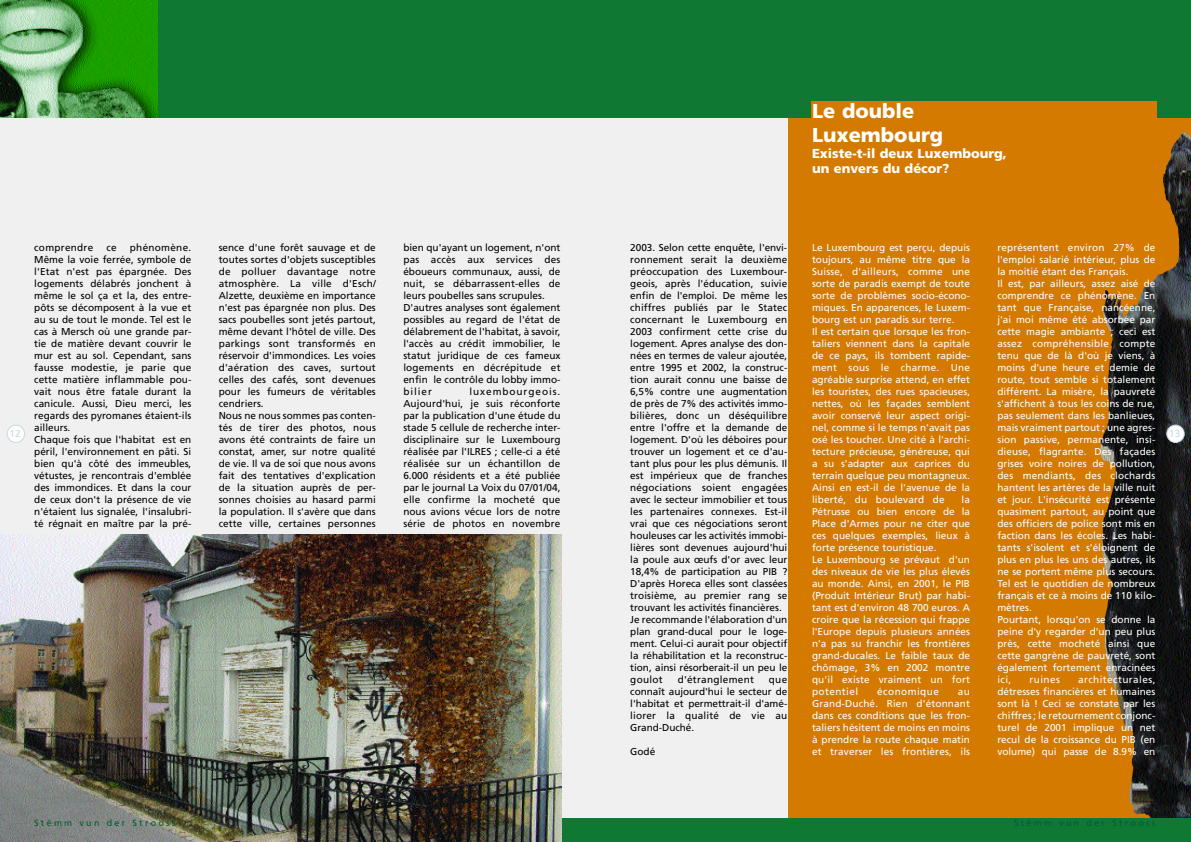
<style>
.page{position:relative;width:1191px;height:842px;background:#fff}
.page>*{position:absolute;margin:0;border:0;box-sizing:border-box;transform-origin:0 0}
.t1{font:900 20px/24px "Frutiger";color:#fff}
.t2{font:900 13px/15.6px "Frutiger";color:#fff}
.t3{font:10px/12px "Frutiger";color:#000}
.t4{font:10px/12px "Frutiger";color:#fff}
.t5{font:10px "Frutiger";letter-spacing:.025em;color:#000}
.t6{font:10px "Frutiger";letter-spacing:.045em;color:#fff}
.t7{font:10px "Frutiger";color:#c9d8e1}
.t8{font:9px "Frutiger";letter-spacing:.25em;color:#005d31}
</style>
<div class="page">
<div style="left:0;top:111px;width:1191px;height:711px;background:#f0f0f0"></div>
<svg style="left:788px;top:117px;width:403px;height:701px;background:#b56a04"></svg>
<img style="left:1129px;top:133px;width:53px;height:177px">
<div style="left:0;top:818px;width:1191px;height:24px;background:#0f7934"></div>
<div style="left:0;top:0;width:1191px;height:117px;background:#0f7934"></div>
<img style="left:0;top:0;width:157px;height:117px">
<div style="left:811px;top:101px;width:345px;height:112px;background:#d57a00"></div>
<div style="left:7px;top:425px;width:18px;height:17px;background:#fff;border-radius:50%"></div>
<div style="left:7px;top:425px;width:18px;height:18px;border:1px solid #c9d8e1;border-radius:50%"></div>
<img style="left:0;top:535px;width:561px;height:307px">
<div style="left:1166px;top:425px;width:18px;height:17px;background:#fff;border-radius:50%"></div>
<div style="left:1166px;top:425px;width:18px;height:18px;border:1px solid #c9d8e1;border-radius:50%"></div>
<p class="t7" style="left:10px;top:428px;width:13px">12</p>
<p class="t3" style="left:34px;top:242px;width:159px;text-indent:96px">phénomène.<br>Même la voie ferrée, symbole de l'Etat n'est pas épargnée. Des logements délabrés jonchent à même le sol ça et la, des entre&shy;pôts se décomposent à la vue et au su de tout le monde. Tel est le cas à Mersch où une grande par&shy;tie de matière devant couvrir le mur est au sol. Cependant, sans fausse modestie, je parie que cette matière inflammable pou&shy;vait nous être fatale durant la canicule. Aussi, Dieu merci, les regards des pyromanes étaient-ils ailleurs.<br>Chaque fois que l'habitat est en péril, l'environnement en pâti. Si bien qu'à côté des immeubles, vétustes, je rencontrais d'emblée des immondices. Et dans la cour de ceux don't la présence de vie n'étaient lus signalée, l'insalubri&shy;té régnait en maître par la pré-</p>
<p class="t3" style="left:219px;top:242px;width:159px">sence d'une forêt sauvage et de toutes sortes d'objets susceptibles de polluer davantage notre atmosphère. La ville d'Esch/<br>Alzette, deuxième en importance n'est pas épargnée non plus. Des sacs poubelles sont jetés partout, même devant l'hôtel de ville. Des parkings sont transformés en réservoir d'immondices. Les voies d'aération des caves, surtout celles des cafés, sont devenues pour les fumeurs de véritables cendriers.<br>Nous ne nous sommes pas conten&shy;tés de tirer des photos, nous avons été contraints de faire un constat, amer, sur notre qualité de vie. Il va de soi que nous avons fait des tentatives d'explication de la situation auprès de per&shy;sonnes choisies au hasard parmi la population. Il s'avère que dans cette ville, certaines personnes</p>
<p class="t3" style="left:403px;top:242px;width:159px">bien qu'ayant un logement, n'ont pas accès aux services des éboueurs communaux, aussi, de nuit, se débarrassent-elles de leurs poubelles sans scrupules.<br>D'autres analyses sont également possibles au regard de l'état de délabrement de l'habitat, à savoir, l'accès au crédit immobilier, le statut juridique de ces fameux logements en décrépitude et enfin le contrôle du lobby immo&shy;bilier</p>
<p class="t5" style="left:34px;top:242px;width:61px">comprendre</p>
<p class="t3" style="left:106px;top:242px;width:12px">ce</p>
<p class="t3" style="left:403px;top:386px;width:159px;text-align:justify;text-indent:66px">luxembourgeois.<br>Aujourd'hui, je suis réconforte par la publication d'une étude du stade 5 cellule de recherche inter&shy;disciplinaire sur le Luxembourg réalisée par l'ILRES ; celle-ci a été réalisée sur un échantillon de 6.000 résidents et a été publiée par le journal La Voix du 07/01/04, elle confirme la mocheté que nous avions vécue lors de notre série de photos en novembre</p>
<p class="t8" style="left:34px;top:817px;width:143px">Stëmm vun der Strooss</p>
<h1 class="t1" style="left:812px;top:99px;width:133px">Le double<br>Luxembourg</h1>
<h2 class="t2" style="left:812px;top:145px;width:196px">Existe-t-il deux Luxembourg, un envers du décor?</h2>
<p class="t3" style="left:630px;top:242px;width:159px">2003. Selon cette enquête, l'envi&shy;ronnement serait la deuxième préoccupation des Luxembour&shy;geois, après l'éducation, suivie enfin de l'emploi. De même les chiffres publiés par le Statec concernant le Luxembourg en<br>2003 confirment cette crise du logement. Apres analyse des don&shy;nées en termes de valeur ajoutée, entre 1995 et 2002, la construc&shy;tion aurait connu une baisse de<br>6,5% contre une augmentation de près de 7% des activités immo&shy;bilières, donc un déséquilibre entre l'offre et la demande de logement. D'où les déboires pour trouver un logement et ce d'au&shy;tant plus pour les plus démunis. Il est impérieux que de franches négociations soient engagées avec le secteur immobilier et tous les partenaires connexes. Est-il vrai que ces négociations seront houleuses car les activités immobi&shy;lières sont devenues aujourd'hui la poule aux œufs d'or avec leur<br>18,4% de participation au PIB ?<br>D'après Horeca elles sont classées troisième, au premier rang se trouvant les activités financières.<br>Je recommande l'élaboration d'un plan grand-ducal pour le loge&shy;ment. Celui-ci aurait pour objectif la réhabilitation et la reconstruc&shy;tion, ainsi résorberait-il un peu le goulot</p>
<p class="t5" style="left:677px;top:674px;width:78px">d'étranglement</p>
<p class="t3" style="left:630px;top:674px;width:158px;text-align:justify;text-indent:139px">que connaît aujourd'hui le secteur de l'habitat et permettrait-il d'amé&shy;liorer la qualité de vie au Grand-Duché.</p>
<p class="t3" style="left:630px;top:746px;width:26px">Godé</p>
<p class="t4" style="left:812px;top:242px;width:160px">Le Luxembourg est perçu, depuis toujours, au même titre que la<br>Suisse, d'ailleurs, comme une sorte de paradis exempt de toute sorte de problèmes socio-écono&shy;miques. En apparences, le Luxem&shy;bourg est un paradis sur terre.<br>Il est certain que lorsque les fron&shy;taliers viennent dans la capitale de ce pays, ils tombent rapide&shy;ment sous le charme. Une agréable surprise attend, en effet les touristes, des rues spacieuses, nettes, où les façades semblent avoir conservé leur aspect origi&shy;nel, comme si le temps n'avait pas osé les toucher. Une cité à l'archi&shy;tecture précieuse, généreuse, qui a su s'adapter aux caprices du terrain quelque peu montagneux.<br>Ainsi en est-il de l'avenue de la liberté, du boulevard de</p>
<p class="t4" style="left:812px;top:494px;width:160px;text-indent:150px">la<br>Pétrusse ou bien encore de la<br>Place d'Armes pour ne citer que ces quelques exemples, lieux à forte présence touristique.<br>Le Luxembourg se prévaut d'un des niveaux de vie les plus élevés au monde. Ainsi, en 2001, le PIB (Produit Intérieur Brut) par habi&shy;tant est d'environ 48 700 euros. A croire que la récession qui frappe l'Europe depuis plusieurs années n'a pas su franchir les frontières grand-ducales. Le faible taux de chômage, 3% en 2002 montre qu'il existe vraiment un fort potentiel</p>
<p class="t6" style="left:877px;top:686px;width:63px">économique</p>
<p class="t4" style="left:812px;top:686px;width:160px;text-align:justify;text-indent:146px">au Grand-Duché. Rien d'étonnant dans ces conditions que les fron&shy;taliers hésitent de moins en moins à prendre la route chaque matin et traverser les frontières, ils</p>
<p class="t4" style="left:997px;top:242px;width:160px">représentent environ 27% de l'emploi salarié intérieur, plus de la moitié étant des Français.<br>Il est, par ailleurs, assez aisé de comprendre ce phénomène. En tant que Française, nancéenne, j'ai moi même été absorbée par cette magie ambiante ; ceci est assez compréhensible compte tenu que de là d'où je viens, à moins d'une heure et demie de route, tout semble si totalement différent. La misère, la pauvreté s'affichent à tous les coins de rue, pas seulement dans les banlieues, mais vraiment partout ; une agres&shy;sion passive, permanente, insi&shy;dieuse, flagrante. Des façades grises voire noires de pollution, des mendiants, des clochards hantent les artères de la ville nuit et jour. L'insécurité est présente quasiment partout, au point que des officiers de police sont mis en faction dans les écoles. Les habi&shy;tants s'isolent et s'éloignent de plus en plus les uns des autres, ils ne se portent même plus secours.<br>Tel est le quotidien de nombreux français et ce à moins de 110 kilo&shy;mètres.<br>Pourtant, lorsqu'on se donne la peine d'y regarder d'un peu plus près, cette mocheté ainsi que cette gangrène de pauvreté, sont également fortement enracinées ici,</p>
<p class="t4" style="left:997px;top:674px;width:160px;text-align:justify;text-indent:81px">architecturales, détresses financières et humaines sont là ! Ceci se constate par les chiffres ; le retournement conjonc&shy;turel de 2001 implique un net recul de la croissance du PIB (en volume) qui passe de 8.9% en</p>
<p class="t4" style="left:1029px;top:674px;width:32px">ruines</p>
<p class="t7" style="left:1169px;top:428px;width:13px">13</p>
<p class="t8" style="left:1014px;top:817px;width:143px">Stëmm vun der Strooss</p>
</div>
